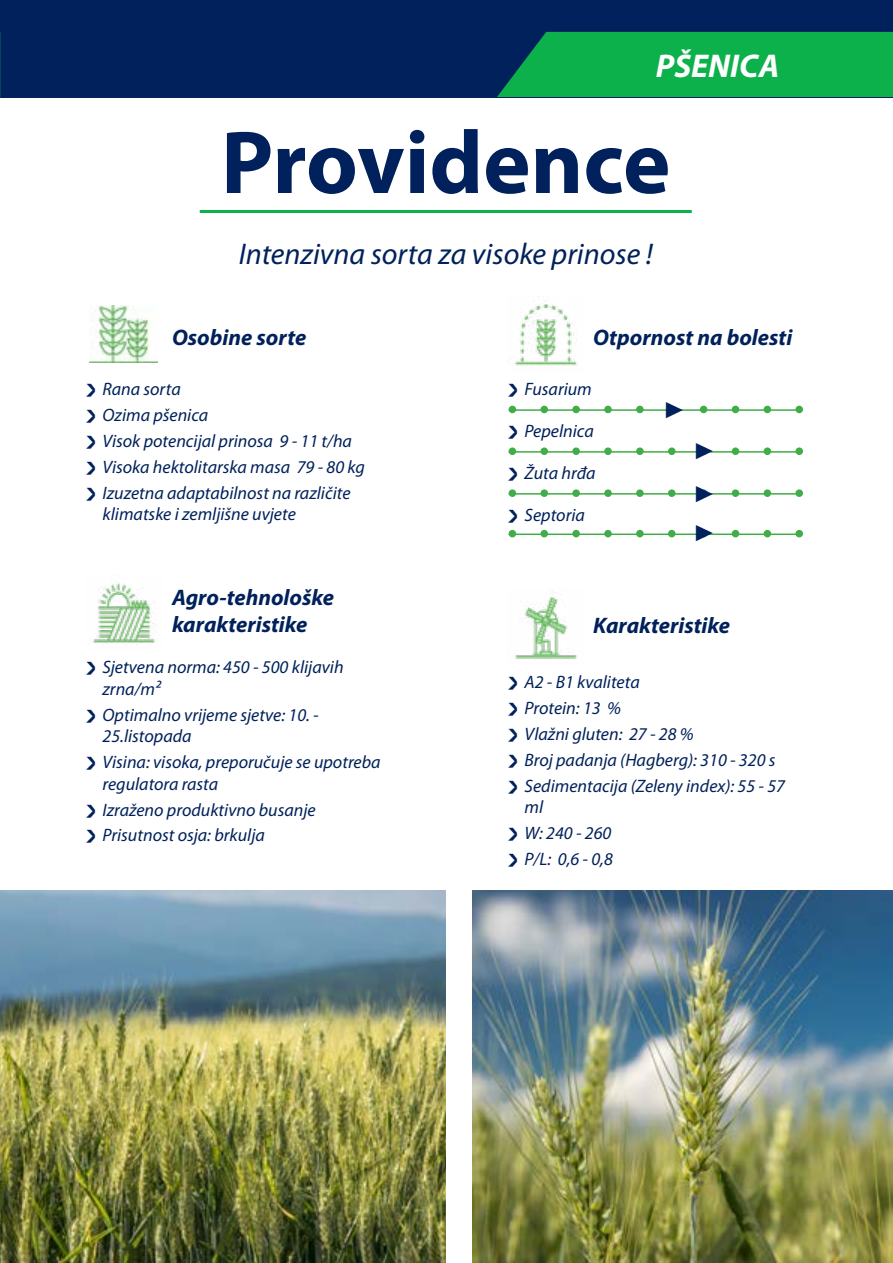
<style>
.page{position:relative;width:893px;height:1263px;background:#fff}
.page>*{position:absolute;margin:0;border:0;box-sizing:border-box;transform-origin:0 0}
.t1{font:700 90px "Myriad Pro";color:#00215b}
.t2{font:34.5px/42.8px "Minion Pro";color:#00215b}
.t3{font:italic 700 33px "Myriad Pro";color:#fff}
.t4{font:italic 30px "Myriad Pro";color:#00215b}
.t5{font:italic 700 22.5px/27px "Myriad Pro";color:#00215b}
.t6{font:italic 18px/25.8px "Myriad Pro";color:#00215b}
</style>
<div class="page">
<img style="left:473px;top:891px;width:420px;height:372px">
<img style="left:0;top:891px;width:446px;height:372px">
<img style="left:514px;top:296px;width:63px;height:70px">
<hr style="left:509px;top:533px;width:290px;height:2px;background:#41ad49">
<div style="left:509px;top:530px;width:7px;height:7px;background:#41ad49;border-radius:50%"></div>
<div style="left:572px;top:530px;width:8px;height:7px;background:#41ad49;border-radius:50%"></div>
<div style="left:604px;top:530px;width:8px;height:7px;background:#41ad49;border-radius:50%"></div>
<div style="left:700px;top:530px;width:7px;height:7px;background:#41ad49;border-radius:50%"></div>
<div style="left:540px;top:530px;width:8px;height:7px;background:#41ad49;border-radius:50%"></div>
<div style="left:636px;top:530px;width:8px;height:7px;background:#41ad49;border-radius:50%"></div>
<div style="left:668px;top:530px;width:7px;height:7px;background:#41ad49;border-radius:50%"></div>
<div style="left:732px;top:530px;width:7px;height:7px;background:#41ad49;border-radius:50%"></div>
<div style="left:764px;top:530px;width:7px;height:7px;background:#41ad49;border-radius:50%"></div>
<div style="left:795px;top:530px;width:8px;height:7px;background:#41ad49;border-radius:50%"></div>
<hr style="left:509px;top:493px;width:290px;height:2px;background:#41ad49">
<div style="left:509px;top:489px;width:7px;height:8px;background:#41ad49;border-radius:50%"></div>
<div style="left:572px;top:489px;width:8px;height:8px;background:#41ad49;border-radius:50%"></div>
<div style="left:604px;top:489px;width:8px;height:8px;background:#41ad49;border-radius:50%"></div>
<div style="left:700px;top:489px;width:7px;height:8px;background:#41ad49;border-radius:50%"></div>
<div style="left:540px;top:489px;width:8px;height:8px;background:#41ad49;border-radius:50%"></div>
<div style="left:636px;top:489px;width:8px;height:8px;background:#41ad49;border-radius:50%"></div>
<div style="left:668px;top:489px;width:7px;height:8px;background:#41ad49;border-radius:50%"></div>
<div style="left:732px;top:489px;width:7px;height:8px;background:#41ad49;border-radius:50%"></div>
<div style="left:764px;top:489px;width:7px;height:8px;background:#41ad49;border-radius:50%"></div>
<div style="left:795px;top:489px;width:8px;height:8px;background:#41ad49;border-radius:50%"></div>
<hr style="left:509px;top:451px;width:290px;height:2px;background:#41ad49">
<div style="left:509px;top:447px;width:7px;height:8px;background:#41ad49;border-radius:50%"></div>
<div style="left:572px;top:447px;width:8px;height:8px;background:#41ad49;border-radius:50%"></div>
<div style="left:604px;top:447px;width:8px;height:8px;background:#41ad49;border-radius:50%"></div>
<div style="left:700px;top:447px;width:7px;height:8px;background:#41ad49;border-radius:50%"></div>
<div style="left:540px;top:447px;width:8px;height:8px;background:#41ad49;border-radius:50%"></div>
<div style="left:636px;top:447px;width:8px;height:8px;background:#41ad49;border-radius:50%"></div>
<div style="left:668px;top:447px;width:7px;height:8px;background:#41ad49;border-radius:50%"></div>
<div style="left:732px;top:447px;width:7px;height:8px;background:#41ad49;border-radius:50%"></div>
<div style="left:764px;top:447px;width:7px;height:8px;background:#41ad49;border-radius:50%"></div>
<div style="left:795px;top:447px;width:8px;height:8px;background:#41ad49;border-radius:50%"></div>
<hr style="left:509px;top:409px;width:290px;height:2px;background:#41ad49">
<div style="left:509px;top:406px;width:7px;height:7px;background:#41ad49;border-radius:50%"></div>
<div style="left:572px;top:406px;width:8px;height:7px;background:#41ad49;border-radius:50%"></div>
<div style="left:604px;top:406px;width:8px;height:7px;background:#41ad49;border-radius:50%"></div>
<div style="left:700px;top:406px;width:7px;height:7px;background:#41ad49;border-radius:50%"></div>
<div style="left:540px;top:406px;width:8px;height:7px;background:#41ad49;border-radius:50%"></div>
<div style="left:636px;top:406px;width:8px;height:7px;background:#41ad49;border-radius:50%"></div>
<div style="left:668px;top:406px;width:7px;height:7px;background:#41ad49;border-radius:50%"></div>
<div style="left:732px;top:406px;width:7px;height:7px;background:#41ad49;border-radius:50%"></div>
<div style="left:764px;top:406px;width:7px;height:7px;background:#41ad49;border-radius:50%"></div>
<div style="left:795px;top:406px;width:8px;height:7px;background:#41ad49;border-radius:50%"></div>
<img style="left:514px;top:592px;width:64px;height:67px">
<div style="left:0;top:0;width:893px;height:97px;background:#00215b"></div>
<div style="left:497px;top:32px;width:396px;height:65px;background:#0db14b"></div>
<hr style="left:200px;top:210px;width:492px;height:3px;background:#0db14b">
<img style="left:93px;top:583px;width:63px;height:62px">
<img style="left:90px;top:306px;width:68px;height:56px">
<h3 class="t3" style="left:656px;top:44px;width:125px">PŠENICA</h3>
<h1 class="t1" style="left:221px;top:104px;width:451px">Providence</h1>
<h3 class="t4" style="left:239px;top:235px;width:416px">Intenzivna sorta za visoke prinose !</h3>
<p class="t5" style="left:172px;top:323px;width:136px">Osobine sorte</p>
<p class="t6" style="left:102px;top:376px;width:264px">Rana sorta<br>Ozima pšenica<br>Visok potencijal prinosa 9 - 11 t/ha<br>Visoka hektolitarska masa 79 - 80 kg<br>Izuzetna adaptabilnost na različite</p>
<p class="t6" style="left:102px;top:501px;width:195px">klimatske i zemljišne uvjete</p>
<p class="t5" style="left:172px;top:583px;width:164px">Agro-tehnološke karakteristike</p>
<p class="t6" style="left:102px;top:656px;width:243px;line-height:21.6px">Sjetvena norma: 450 - 500 klijavih zrna/m²</p>
<p class="t6" style="left:102px;top:703px;width:218px;line-height:21.6px">Optimalno vrijeme sjetve: 10. -<br>25.listopada</p>
<p class="t6" style="left:102px;top:751px;width:280px;line-height:21.6px">Visina: visoka, preporučuje se upotreba regulatora rasta</p>
<p class="t6" style="left:102px;top:796px;width:215px">Izraženo produktivno busanje<br>Prisutnost osja: brkulja</p>
<p class="t5" style="left:593px;top:323px;width:201px">Otpornost na bolesti</p>
<p class="t6" style="left:524px;top:376px;width:69px">Fusarium</p>
<p class="t6" style="left:524px;top:418px;width:71px">Pepelnica</p>
<p class="t6" style="left:524px;top:460px;width:73px">Žuta hrđa</p>
<p class="t6" style="left:524px;top:501px;width:62px">Septoria</p>
<h2 class="t2" style="left:664px;top:387px;width:22px">▶</h2>
<h2 class="t2" style="left:693px;top:428px;width:22px">▶ ▶</h2>
<h2 class="t2" style="left:693px;top:510px;width:22px">▶</h2>
<p class="t5" style="left:593px;top:612px;width:138px">Karakteristike</p>
<p class="t6" style="left:524px;top:669px;width:262px">A2 - B1 kvaliteta<br>Protein: 13 %<br>Vlažni gluten: 27 - 28 %<br>Broj padanja (Hagberg): 310 - 320 s<br>Sedimentacija (Zeleny index): 55 - 57</p>
<p class="t6" style="left:524px;top:794px;width:90px">ml<br>W: 240 - 260<br>P/L: 0,6 - 0,8</p>
</div>
